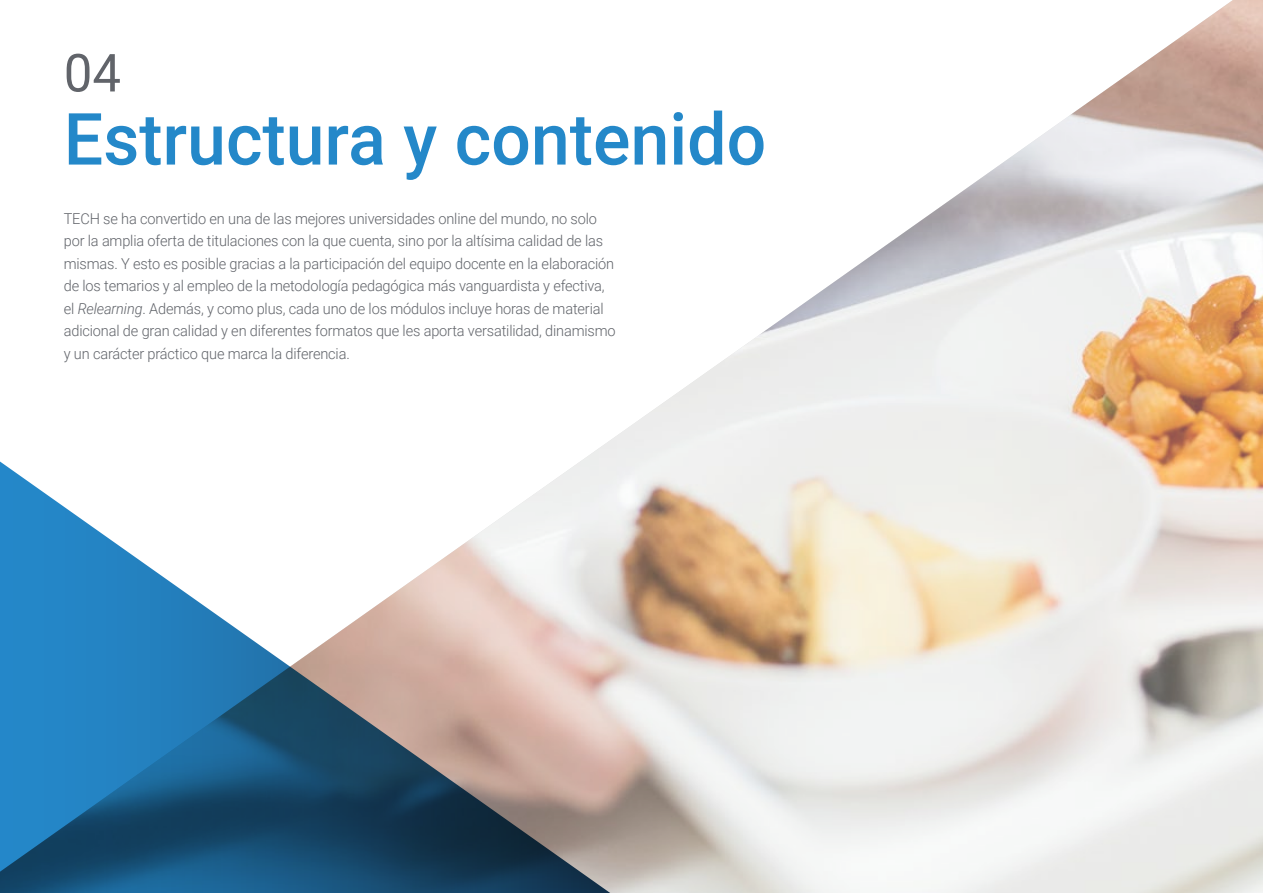
<style>
.page{position:relative;width:1263px;height:893px;background:#fff}
.page>*{position:absolute;margin:0;border:0;box-sizing:border-box;transform-origin:0 0}
.t1{font:500 72px "Roboto";color:#2488c9}
.t2{font:52.5px "Roboto";color:#61646a}
.t3{font:300 15px/22.5px "Roboto";letter-spacing:-.01em;color:#61646a}
.s1{font-style:italic}
</style>
<div class="page">
<img style="left:602px;top:0;width:661px;height:893px">
<svg style="left:0;top:446px;width:640px;height:447px"></svg>
<h2 class="t2" style="left:64px;top:36px;width:59px">04</h2>
<h1 class="t1" style="left:64px;top:89px;width:704px">Estructura y contenido</h1>
<p class="t3" style="left:64px;top:207px;width:553px">TECH se ha convertido en una de las mejores universidades online del mundo, no solo por la amplia oferta de titulaciones con la que cuenta, sino por la altísima calidad de las mismas. Y esto es posible gracias a la participación del equipo docente en la elaboración de los temarios y al empleo de la metodología pedagógica más vanguardista y efectiva, el <span class="s1">Relearning</span>. Además, y como plus, cada uno de los módulos incluye horas de material adicional de gran calidad y en diferentes formatos que les aporta versatilidad, dinamismo y un carácter práctico que marca la diferencia.</p>
</div>
